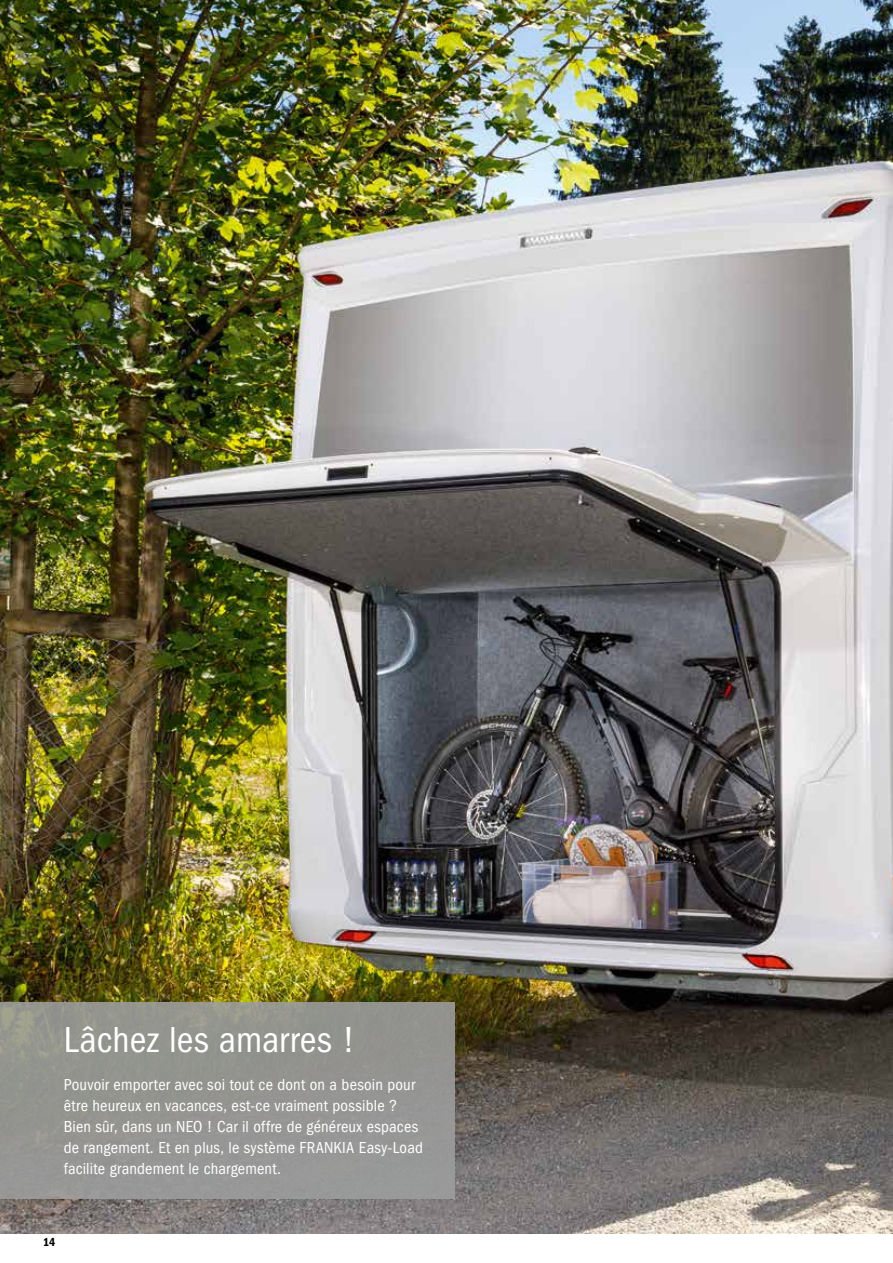
<style>
.page{position:relative;width:893px;height:1263px;background:#fff}
.page>*{position:absolute;margin:0;border:0;box-sizing:border-box;transform-origin:0 0}
.t1{font:condensed 37.5px "Franklin Gothic";letter-spacing:.005em;color:#fff}
.t2{font:condensed 16.5px/21px "Franklin Gothic";letter-spacing:.01em;color:#fff}
.t3{font:600 condensed 12px "Franklin Gothic";color:#000}
</style>
<div class="page">
<img style="left:0;top:0;width:893px;height:1233px">
<div style="left:0;top:1002px;width:455px;height:197px;background:#959591"></div>
<h1 class="t1" style="left:64px;top:1018px;width:293px">Lâchez les amarres !</h1>
<p class="t2" style="left:64px;top:1074px;width:361px">Pouvoir emporter avec soi tout ce dont on a besoin pour être heureux en vacances, est-ce vraiment possible ?<br>Bien sûr, dans un NEO ! Car il offre de généreux espaces de rangement. Et en plus, le système FRANKIA Easy-Load facilite grandement le chargement.</p>
<p class="t3" style="left:43px;top:1235px;width:14px">14</p>
</div>
